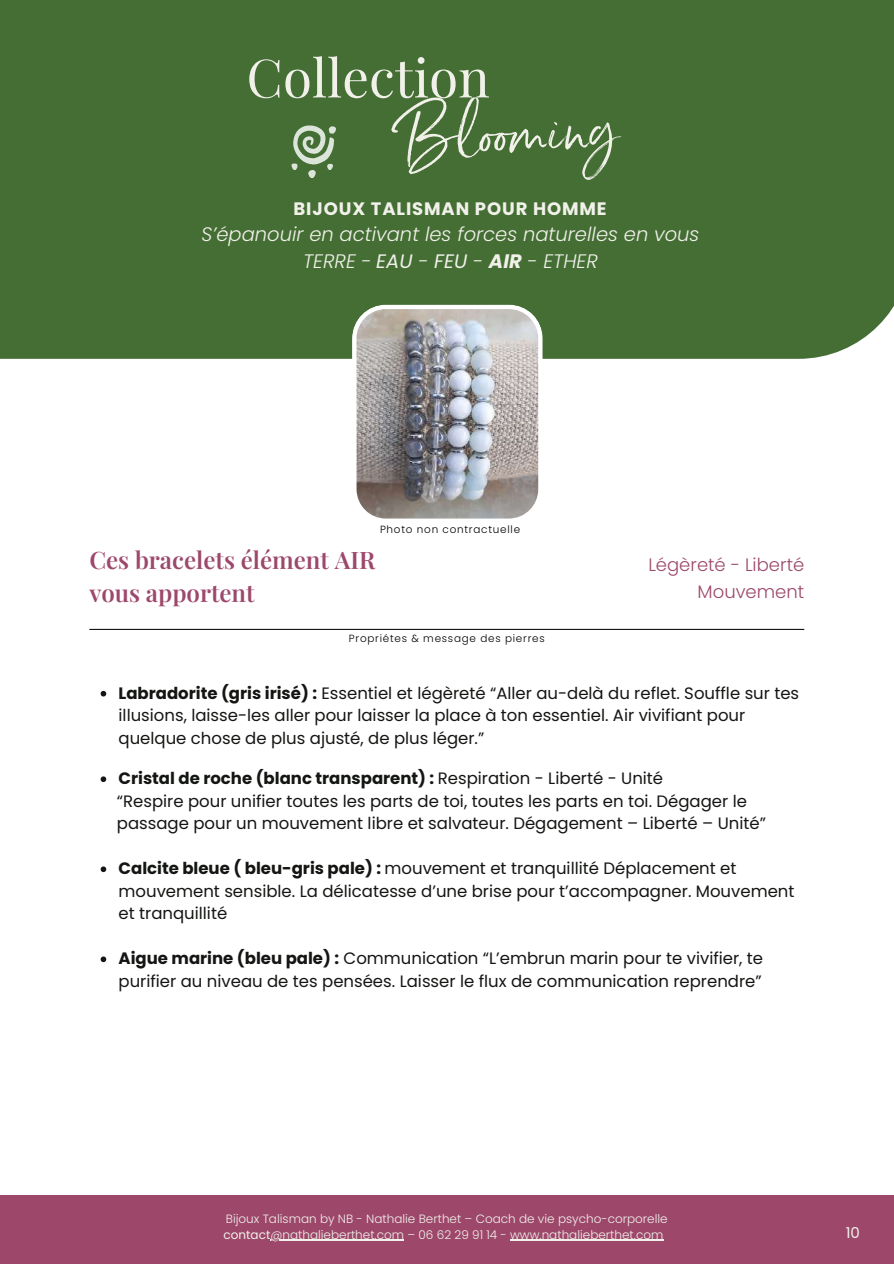
<style>
.page{position:relative;width:894px;height:1264px;background:#fff}
.page>*{position:absolute;margin:0;border:0;box-sizing:border-box;transform-origin:0 0}
.t1{font:74.85px "Serendipity";color:#f1f1ea}
.t2{font:52.95px "Playfair Display";color:#f1f1ea}
.t3{font:600 24px/32.7px "Playfair Display";color:#9d486b}
.t4{font:italic 300 19.5px/27px "Poppins";color:#f1f1ea;text-align:center}
.t5{font:300 18px/27px "Poppins";color:#9d486b;text-align:right}
.t6{font:700 18px "Poppins";letter-spacing:.05em;color:#f1f1ea}
.t7{font:16.5px/22.5px "Poppins";color:#141613}
.t8{font:15px "Poppins";color:#f1f1ea}
.t9{font:300 12px/16px "Poppins";color:#f1f1ea}
.t10{font:300 10.35px "Poppins";letter-spacing:.07em;color:#000}
.s1{font-weight:400}
.s2{font-weight:700}
</style>
<div class="page">
<div style="left:0;top:1195px;width:893px;height:68px;background:#9d486b"></div>
<div style="left:0;top:0;width:893px;height:359px;background:#446e34"></div>
<svg style="left:352px;top:304px;width:190px;height:215px;background:#a5a4a4"></svg>
<svg style="left:101px;top:691px;width:5px;height:5px"></svg>
<svg style="left:101px;top:776px;width:5px;height:6px"></svg>
<svg style="left:101px;top:866px;width:5px;height:6px"></svg>
<svg style="left:101px;top:956px;width:5px;height:6px"></svg>
<hr style="left:270px;top:1239px;width:134px;height:1px;background:#f1f1ea">
<hr style="left:510px;top:1239px;width:153px;height:1px;background:#f1f1ea">
<hr style="left:89px;top:629px;width:715px;height:1px;background:#141613">
<svg style="left:291px;top:125px;width:45px;height:53px"></svg>
<h2 class="t2" style="left:246px;top:40px;width:245px">Collection</h2>
<h1 class="t1" style="left:392px;top:96px;width:223px;rotate:-3deg">Blooming</h1>
<p class="t6" style="left:293px;top:196px;width:314px">BIJOUX TALISMAN POUR HOMME</p>
<p class="t4" style="left:201px;top:221px;width:499px">S’épanouir en activant les forces naturelles en vous<br>TERRE - <span class="s1">EAU</span> - <span class="s1">FEU</span> - <span class="s2">AIR</span> - ETHER</p>
<p class="t10" style="left:380px;top:522px;width:142px">Photo non contractuelle</p>
<h3 class="t3" style="left:89px;top:543px;width:287px">Ces bracelets élément AIR vous apportent</h3>
<p class="t5" style="left:648px;top:551px;width:157px">Légèreté - Liberté<br>Mouvement</p>
<p class="t10" style="left:349px;top:631px;width:197px">Propriétes &amp; message des pierres</p>
<p class="t7" style="left:118px;top:681px;width:682px"><span class="s2">Labradorite (gris irisé) :</span> Essentiel et légèreté “Aller au-delà du reflet. Souffle sur tes illusions, laisse-les aller pour laisser la place à ton essentiel. Air vivifiant pour quelque chose de plus ajusté, de plus léger.”</p>
<p class="t7" style="left:117px;top:767px;width:650px"><span class="s2">Cristal de roche (blanc transparent) :</span> Respiration - Liberté - Unité<br>“Respire pour unifier toutes les parts de toi, toutes les parts en toi. Dégager le passage pour un mouvement libre et salvateur. Dégagement – Liberté – Unité”</p>
<p class="t7" style="left:118px;top:857px;width:677px"><span class="s2">Calcite bleue ( bleu-gris pale) :</span> mouvement et tranquillité Déplacement et mouvement sensible. La délicatesse d’une brise pour t’accompagner. Mouvement et tranquillité</p>
<p class="t7" style="left:118px;top:947px;width:646px"><span class="s2">Aigue marine (bleu pale) :</span> Communication “L’embrun marin pour te vivifier, te purifier au niveau de tes pensées. Laisser le flux de communication reprendre”</p>
<p class="t9" style="left:223px;top:1210px;width:445px">Bijoux Talisman by NB - Nathalie Berthet – Coach de vie psycho-corporelle <span class="s1">contact</span>@nathalieberthet.com – 06 62 29 91 14 - www.nathalieberthet.com</p>
<p class="t8" style="left:845px;top:1222px;width:16px">10</p>
</div>
